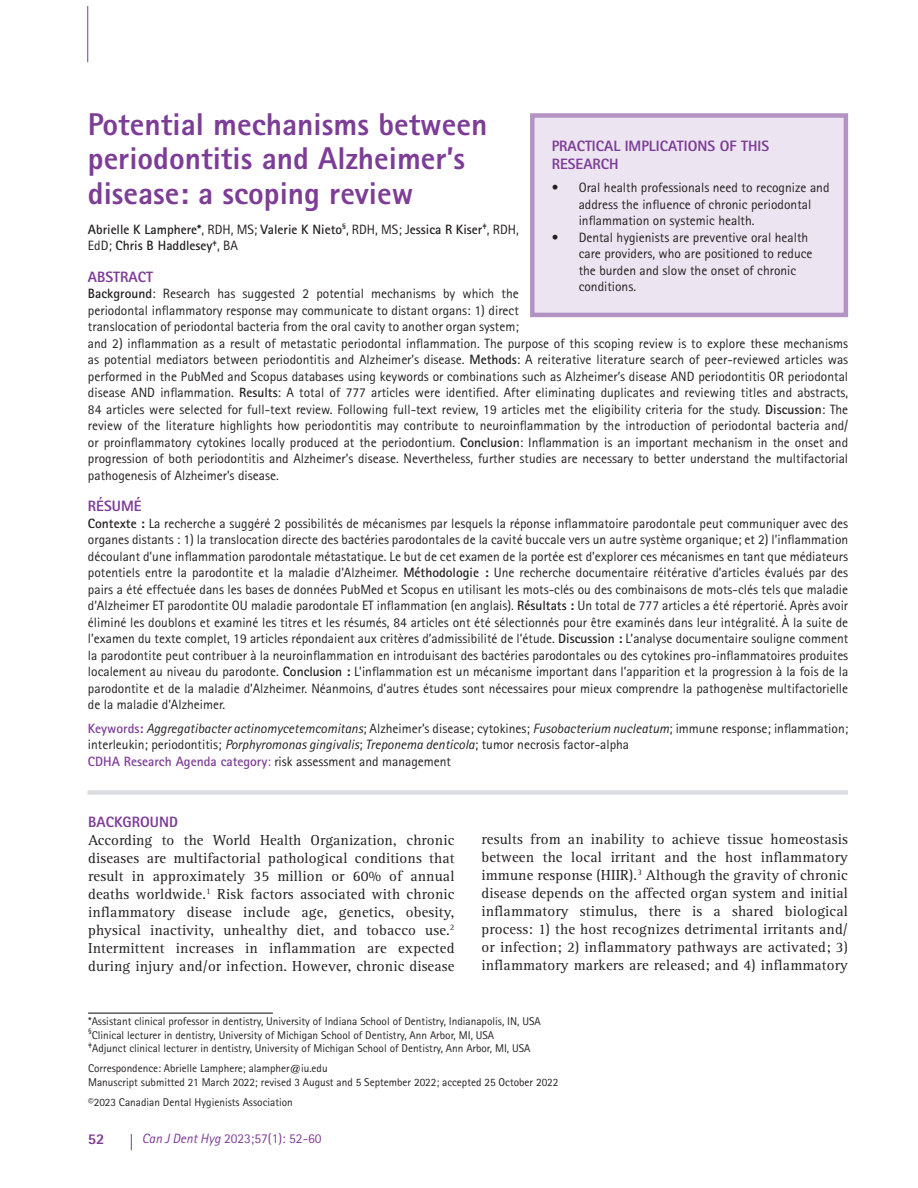
<style>
.page{position:relative;width:918px;height:1188px;background:#fff}
.page>*{position:absolute;margin:0;border:0;box-sizing:border-box;transform-origin:0 0}
.t1{font:800 31.5px/34.5px "Rotis Sans Serif Std";color:#7d3d97}
.t2{font:15px/18px "Rotis Serif Std";letter-spacing:.01em;color:#231f20;text-align:justify}
.t3{font:800 15px/18px "Rotis Sans Serif Std";color:#7d3d97}
.t4{font:13.5px/16.5px "Rotis Sans Serif Std";color:#231f20}
.t5{font:700 13.5px/16.5px "Rotis Sans Serif Std";color:#231f20}
.t6{font:13.5px "Rotis Sans Serif Std";color:#7d3d97}
.t7{font:11.25px/13.5px "Rotis Sans Serif Std";color:#231f20}
.s1{font-weight:400}
.s2{font-weight:700}
.s3{font-weight:700;color:#7d3d97}
.s4{font-style:italic}
.s5{color:#7d3d97}
</style>
<div class="page">
<hr style="left:87px;top:7px;width:1px;height:55px;background:#7d3d97">
<svg style="left:131px;top:1134px;width:1px;height:16px"></svg>
<hr style="left:88px;top:1013px;width:185px;height:1px;background:#231f20">
<div style="left:532px;top:115px;width:314px;height:200px;background:#ece5f1"></div>
<div style="left:530px;top:113px;width:318px;height:204px;border:4px solid #b393c4"></div>
<div style="left:88px;top:790px;width:760px;height:5px;background:#dcdddf"></div>
<h1 class="t1" style="left:88px;top:110px;width:401px">Potential mechanisms between periodontitis and Alzheimer’s disease: a scoping review</h1>
<p class="t5" style="left:88px;top:222px;width:432px">Abrielle K Lamphere*<span class="s1">, RDH, MS;</span> Valerie K Nieto<sup>§</sup><span class="s1">, RDH, MS; J</span>essica R Kiser<sup>‡</sup><span class="s1">, RDH,<br>EdD;</span> Chris B Haddlesey<sup>‡</sup><span class="s1">, BA</span></p>
<p class="t3" style="left:88px;top:269px;width:67px">ABSTRACT</p>
<p class="t4" style="left:88px;top:287px;width:762px"><span class="s2">Background</span>: Research has suggested 2 potential mechanisms by which the<br>periodontal inflammatory response may communicate to distant organs: 1) direct<br>translocation of periodontal bacteria from the oral cavity to another organ system;<br>and 2) inflammation as a result of metastatic periodontal inflammation. The purpose of this scoping review is to explore these mechanisms as potential mediators between periodontitis and Alzheimer’s disease. <span class="s2">Methods</span>: A reiterative literature search of peer-reviewed articles was performed in the PubMed and Scopus databases using keywords or combinations such as Alzheimer’s disease AND periodontitis OR periodontal disease AND inflammation. <span class="s2">Results</span>: A total of 777 articles were identified. After eliminating duplicates and reviewing titles and abstracts, 84 articles were selected for full-text review. Following full-text review, 19 articles met the eligibility criteria for the study. <span class="s2">Discussion</span>: The review of the literature highlights how periodontitis may contribute to neuroinflammation by the introduction of periodontal bacteria and/ or proinflammatory cytokines locally produced at the periodontium. <span class="s2">Conclusion</span>: Inflammation is an important mechanism in the onset and progression of both periodontitis and Alzheimer’s disease. Nevertheless, further studies are necessary to better understand the multifactorial pathogenesis of Alzheimer’s disease.</p>
<p class="t3" style="left:88px;top:499px;width:55px">RÉSUMÉ</p>
<p class="t4" style="left:88px;top:516px;width:762px;text-align:justify"><span class="s2">Contexte :</span> La recherche a suggéré 2 possibilités de mécanismes par lesquels la réponse inflammatoire parodontale peut communiquer avec des organes distants : 1) la translocation directe des bactéries parodontales de la cavité buccale vers un autre système organique; et 2) l’inflammation découlant d’une inflammation parodontale métastatique. Le but de cet examen de la portée est d’explorer ces mécanismes en tant que médiateurs potentiels entre la parodontite et la maladie d’Alzheimer. <span class="s2">Méthodologie :</span> Une recherche documentaire réitérative d’articles évalués par des pairs a été effectuée dans les bases de données PubMed et Scopus en utilisant les mots-clés ou des combinaisons de mots-clés tels que maladie d’Alzheimer ET parodontite OU maladie parodontale ET inflammation (en anglais). <span class="s2">Résultats :</span> Un total de 777 articles a été répertorié. Après avoir éliminé les doublons et examiné les titres et les résumés, 84 articles ont été sélectionnés pour être examinés dans leur intégralité. À la suite de l’examen du texte complet, 19 articles répondaient aux critères d’admissibilité de l’étude. <span class="s2">Discussion :</span> L’analyse documentaire souligne comment la parodontite peut contribuer à la neuroinflammation en introduisant des bactéries parodontales ou des cytokines pro-inflammatoires produites localement au niveau du parodonte. <span class="s2">Conclusion :</span> L’inflammation est un mécanisme important dans l’apparition et la progression à la fois de la parodontite et de la maladie d’Alzheimer. Néanmoins, d’autres études sont nécessaires pour mieux comprendre la pathogenèse multifactorielle de la maladie d’Alzheimer.</p>
<p class="t4" style="left:88px;top:721px;width:762px"><span class="s3">Keywords:</span> <span class="s4">Aggregatibacter actinomycetemcomitans</span>; Alzheimer’s disease; cytokines; <span class="s4">Fusobacterium nucleatum</span>; immune response; inflammation; interleukin; periodontitis; <span class="s4">Porphyromonas gingivalis</span>; <span class="s4">Treponema denticola</span>; tumor necrosis factor-alpha<br><span class="s3">CDHA Research Agenda category</span><span class="s5">:</span> risk assessment and management</p>
<p class="t3" style="left:552px;top:138px;width:219px">PRACTICAL IMPLICATIONS OF THIS<br>RESEARCH</p>
<p class="t4" style="left:579px;top:180px;width:252px;text-indent:-27px">• Oral health professionals need to recognize and address the influence of chronic periodontal inflammation on systemic health.</p>
<p class="t4" style="left:579px;top:230px;width:235px;text-indent:-27px">• Dental hygienists are preventive oral health care providers, who are positioned to reduce the burden and slow the onset of chronic conditions.</p>
<p class="t3" style="left:88px;top:815px;width:91px">BACKGROUND</p>
<p class="t2" style="left:88px;top:833px;width:368px">According to the World Health Organization, chronic diseases are multifactorial pathological conditions that result in approximately 35 million or 60% of annual deaths worldwide.<sup>1</sup> Risk factors associated with chronic inflammatory disease include age, genetics, obesity, physical inactivity, unhealthy diet, and tobacco use.<sup>2<br></sup>Intermittent increases in inflammation are expected during injury and/or infection. However, chronic disease</p>
<p class="t2" style="left:482px;top:832px;width:368px">results from an inability to achieve tissue homeostasis between the local irritant and the host inflammatory immune response (HIIR).<sup>3</sup> Although the gravity of chronic disease depends on the affected organ system and initial inflammatory stimulus, there is a shared biological process: 1) the host recognizes detrimental irritants and/ or infection; 2) inflammatory pathways are activated; 3) inflammatory markers are released; and 4) inflammatory</p>
<p class="t7" style="left:88px;top:1015px;width:454px">*Assistant clinical professor in dentistry, University of Indiana School of Dentistry, Indianapolis, IN, USA <sup>§</sup>Clinical lecturer in dentistry, University of Michigan School of Dentistry, Ann Arbor, MI, USA<br><sup>‡</sup>Adjunct clinical lecturer in dentistry, University of Michigan School of Dentistry, Ann Arbor, MI, USA</p>
<p class="t7" style="left:88px;top:1063px;width:472px">Correspondence: Abrielle Lamphere; alampher@iu.edu<br>Manuscript submitted 21 March 2022; revised 3 August and 5 September 2022; accepted 25 October 2022</p>
<p class="t7" style="left:88px;top:1096px;width:206px">©2023 Canadian Dental Hygienists Association</p>
<p class="t3" style="left:88px;top:1132px;width:18px">52</p>
<p class="t6" style="left:142px;top:1134px;width:181px"><span class="s4">Can J Dent Hyg</span> 2023;57(1): 52-60</p>
</div>
